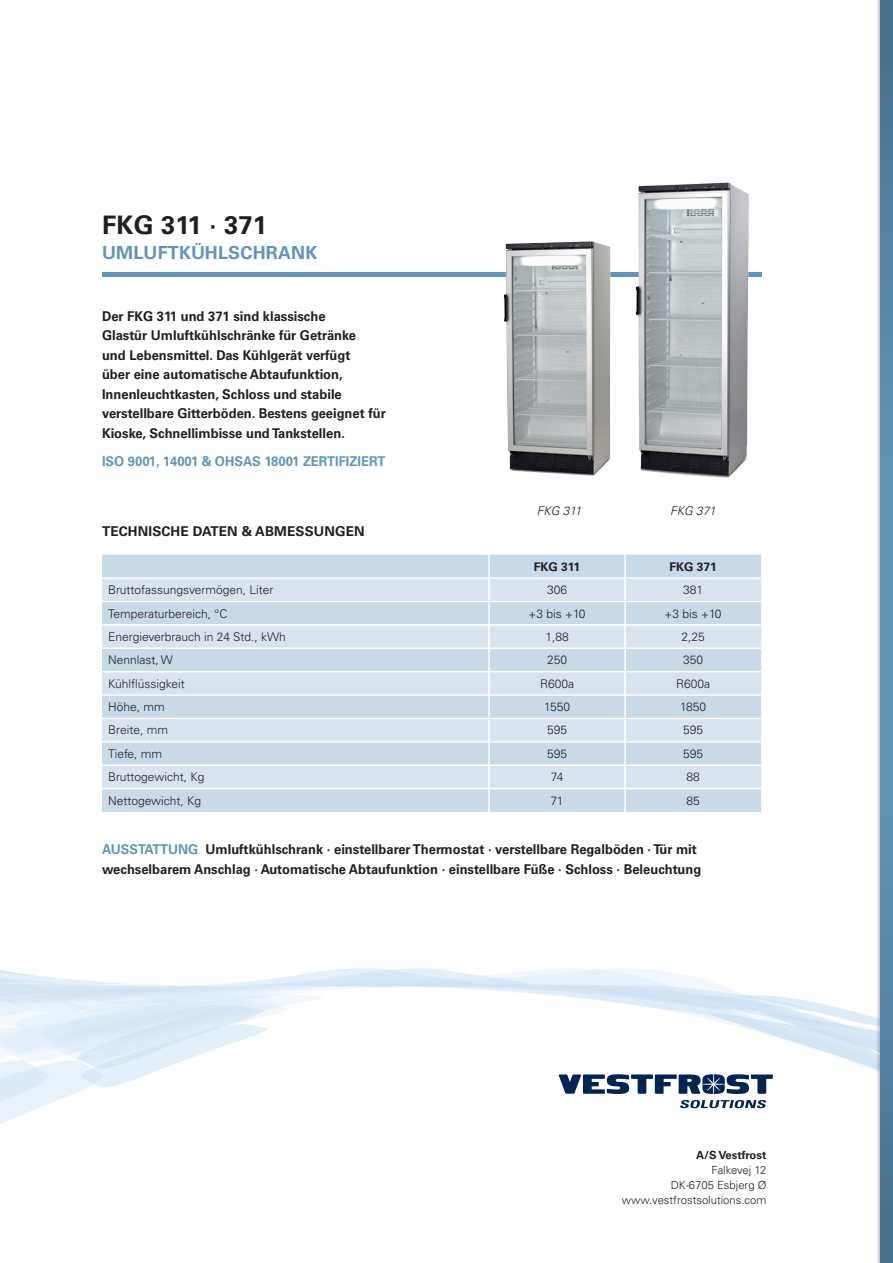
<style>
.page{position:relative;width:893px;height:1263px;background:#fff}
.page>*{position:absolute;margin:0;border:0;box-sizing:border-box;transform-origin:0 0}
.t1{font:700 25.5px "Univers LT Pro 65";letter-spacing:.01em;color:#231f20}
.t2{font:700 18px "Univers LT Pro 65";letter-spacing:.01em;color:#6196b9}
.t3{font:700 13.5px/19.5px "Univers LT Pro 65";color:#231f20;scale:.96 1}
.t4{font:700 13.5px "Univers LT Pro 65";color:#6196b9;scale:.96 1}
.t5{font:700 13.5px "Univers LT Pro 65";color:#231f20}
.t6{font:300 12px "Univers LT Pro 45";color:#231f20}
.t7{font:700 12px "Univers LT Pro 65";color:#231f20}
.t8{font:italic 300 12px "Univers LT Pro 45";color:#231f20}
.t9{font:300 11.25px/15px "Univers LT Pro 45";color:#231f20;text-align:right}
.t10{font:700 11.25px "Univers LT Pro 65";color:#231f20}
</style>
<div class="page">
<svg style="left:0;top:968px;width:875px;height:156px"></svg>
<div style="left:875px;top:0;width:18px;height:1263px;background:#231f20;opacity:.5"></div>
<svg style="left:880px;top:0;width:13px;height:1263px;background:#5686a6"></svg>
<hr style="left:102px;top:272px;width:659px;height:4px;background:#6196b9">
<div style="left:102px;top:555px;width:659px;height:257px;background:#c8d9e7"></div>
<svg style="left:102px;top:579px;width:659px;height:209px;background:#d1deea"></svg>
<hr style="left:488px;top:555px;width:2px;height:22px;background:#fff">
<hr style="left:624px;top:555px;width:2px;height:22px;background:#fff">
<hr style="left:102px;top:577px;width:387px;height:2px;background:#fff">
<hr style="left:489px;top:577px;width:136px;height:2px;background:#fff">
<hr style="left:488px;top:579px;width:2px;height:22px;background:#fff">
<hr style="left:625px;top:577px;width:136px;height:2px;background:#fff">
<hr style="left:624px;top:579px;width:2px;height:22px;background:#fff">
<hr style="left:102px;top:601px;width:387px;height:1px;background:#fff">
<hr style="left:489px;top:601px;width:136px;height:1px;background:#fff">
<hr style="left:488px;top:602px;width:2px;height:22px;background:#fff">
<hr style="left:625px;top:601px;width:136px;height:1px;background:#fff">
<hr style="left:624px;top:602px;width:2px;height:22px;background:#fff">
<hr style="left:102px;top:624px;width:387px;height:2px;background:#fff">
<hr style="left:489px;top:624px;width:136px;height:2px;background:#fff">
<hr style="left:488px;top:626px;width:2px;height:21px;background:#fff">
<hr style="left:625px;top:624px;width:136px;height:2px;background:#fff">
<hr style="left:624px;top:626px;width:2px;height:21px;background:#fff">
<hr style="left:102px;top:647px;width:387px;height:2px;background:#fff">
<hr style="left:489px;top:647px;width:136px;height:2px;background:#fff">
<hr style="left:488px;top:649px;width:2px;height:22px;background:#fff">
<hr style="left:625px;top:647px;width:136px;height:2px;background:#fff">
<hr style="left:624px;top:649px;width:2px;height:22px;background:#fff">
<hr style="left:102px;top:671px;width:387px;height:1px;background:#fff">
<hr style="left:489px;top:671px;width:136px;height:1px;background:#fff">
<hr style="left:488px;top:672px;width:2px;height:22px;background:#fff">
<hr style="left:625px;top:671px;width:136px;height:1px;background:#fff">
<hr style="left:624px;top:672px;width:2px;height:22px;background:#fff">
<hr style="left:102px;top:694px;width:387px;height:2px;background:#fff">
<hr style="left:489px;top:694px;width:136px;height:2px;background:#fff">
<hr style="left:488px;top:696px;width:2px;height:22px;background:#fff">
<hr style="left:625px;top:694px;width:136px;height:2px;background:#fff">
<hr style="left:624px;top:696px;width:2px;height:22px;background:#fff">
<hr style="left:102px;top:718px;width:387px;height:1px;background:#fff">
<hr style="left:489px;top:718px;width:136px;height:1px;background:#fff">
<hr style="left:488px;top:719px;width:2px;height:22px;background:#fff">
<hr style="left:625px;top:718px;width:136px;height:1px;background:#fff">
<hr style="left:624px;top:719px;width:2px;height:22px;background:#fff">
<hr style="left:102px;top:741px;width:387px;height:1px;background:#fff">
<hr style="left:489px;top:741px;width:136px;height:1px;background:#fff">
<hr style="left:488px;top:742px;width:2px;height:22px;background:#fff">
<hr style="left:625px;top:741px;width:136px;height:1px;background:#fff">
<hr style="left:624px;top:742px;width:2px;height:22px;background:#fff">
<hr style="left:102px;top:764px;width:387px;height:2px;background:#fff">
<hr style="left:489px;top:764px;width:136px;height:2px;background:#fff">
<hr style="left:488px;top:766px;width:2px;height:22px;background:#fff">
<hr style="left:625px;top:764px;width:136px;height:2px;background:#fff">
<hr style="left:624px;top:766px;width:2px;height:22px;background:#fff">
<hr style="left:102px;top:788px;width:387px;height:1px;background:#fff">
<hr style="left:489px;top:788px;width:136px;height:1px;background:#fff">
<hr style="left:488px;top:789px;width:2px;height:23px;background:#fff">
<hr style="left:625px;top:788px;width:136px;height:1px;background:#fff">
<hr style="left:624px;top:789px;width:2px;height:23px;background:#fff">
<img style="left:624px;top:182px;width:138px;height:296px">
<img style="left:494px;top:241px;width:128px;height:235px">
<h1 class="t1" style="left:102px;top:209px;width:18px">fkg</h1>
<h1 class="t1" style="left:161px;top:209px;width:107px">311 · 371</h1>
<h2 class="t2" style="left:102px;top:242px;width:217px">UMLUFTKÜHLSCHRANK</h2>
<p class="t3" style="left:102px;top:306px;width:297px">Der FKG 311 und 371 sind klassische<br>Glastür Umluftkühlschränke für Getränke<br>und Lebensmittel. Das Kühlgerät verfügt<br>über eine automatische Abtaufunktion, Innenleuchtkasten, Schloss und stabile verstellbare Gitterböden. Bestens geeignet für Kioske, Schnellimbisse und Tankstellen.</p>
<p class="t4" style="left:102px;top:453px;width:297px">ISO 9001, 14001 &amp; OHSAS 18001 ZERTIFIZIERT</p>
<p class="t5" style="left:102px;top:523px;width:18px">Technische</p>
<p class="t5" style="left:193px;top:523px;width:20px">Daten</p>
<p class="t5" style="left:242px;top:523px;width:35px">&amp; Abmessungen</p>
<p class="t8" style="left:537px;top:503px;width:46px">FKG 311</p>
<p class="t8" style="left:670px;top:503px;width:47px">FKG 371</p>
<p class="t7" style="left:534px;top:559px;width:48px">FKG 311</p>
<p class="t7" style="left:669px;top:559px;width:49px">FKG 371</p>
<p class="t6" style="left:108px;top:583px;width:167px">Bruttofassungsvermögen, Liter</p>
<p class="t6" style="left:547px;top:583px;width:22px">306</p>
<p class="t6" style="left:683px;top:583px;width:22px">381</p>
<p class="t6" style="left:108px;top:606px;width:121px">Temperaturbereich, °C</p>
<p class="t6" style="left:529px;top:606px;width:58px">+3 bis +10</p>
<p class="t6" style="left:665px;top:606px;width:58px">+3 bis +10</p>
<p class="t6" style="left:108px;top:629px;width:179px">Energieverbrauch in 24 Std., kWh</p>
<p class="t6" style="left:545px;top:629px;width:25px">1,88</p>
<p class="t6" style="left:681px;top:629px;width:25px">2,25</p>
<p class="t6" style="left:108px;top:653px;width:66px">Nennlast, W</p>
<p class="t6" style="left:547px;top:653px;width:22px">250</p>
<p class="t6" style="left:683px;top:653px;width:22px">350</p>
<p class="t6" style="left:108px;top:676px;width:78px">Kühlflüssigkeit</p>
<p class="t6" style="left:540px;top:676px;width:36px">R600a</p>
<p class="t6" style="left:676px;top:676px;width:36px">R600a</p>
<p class="t6" style="left:108px;top:699px;width:58px">Höhe, mm</p>
<p class="t6" style="left:544px;top:699px;width:28px">1550</p>
<p class="t6" style="left:680px;top:699px;width:28px">1850</p>
<p class="t6" style="left:108px;top:723px;width:62px">Breite, mm</p>
<p class="t6" style="left:547px;top:723px;width:22px">595</p>
<p class="t6" style="left:683px;top:723px;width:22px">595</p>
<p class="t6" style="left:108px;top:746px;width:56px">Tiefe, mm</p>
<p class="t6" style="left:547px;top:746px;width:22px">595</p>
<p class="t6" style="left:683px;top:746px;width:22px">595</p>
<p class="t6" style="left:108px;top:770px;width:98px">Bruttogewicht, Kg</p>
<p class="t6" style="left:551px;top:770px;width:14px">74</p>
<p class="t6" style="left:686px;top:770px;width:15px">88</p>
<p class="t6" style="left:108px;top:793px;width:95px">Nettogewicht, Kg</p>
<p class="t6" style="left:551px;top:793px;width:15px">71</p>
<p class="t6" style="left:686px;top:793px;width:15px">85</p>
<p class="t4" style="left:102px;top:841px;width:20px">Ausstattung</p>
<p class="t3" style="left:102px;top:840px;width:626px;text-indent:103px">Umluftkühlschrank · einstellbarer Thermostat · verstellbare Regalböden · Tür mit wechselbarem Anschlag · Automatische Abtaufunktion · einstellbare Füße · Schloss · Beleuchtung</p>
<p class="t10" style="left:696px;top:1148px;width:72px">A/S Vestfrost</p>
<p class="t9" style="left:622px;top:1162px;width:146px">Falkevej 12<br>DK-6705 Esbjerg Ø www.vestfrostsolutions.com</p>
</div>
